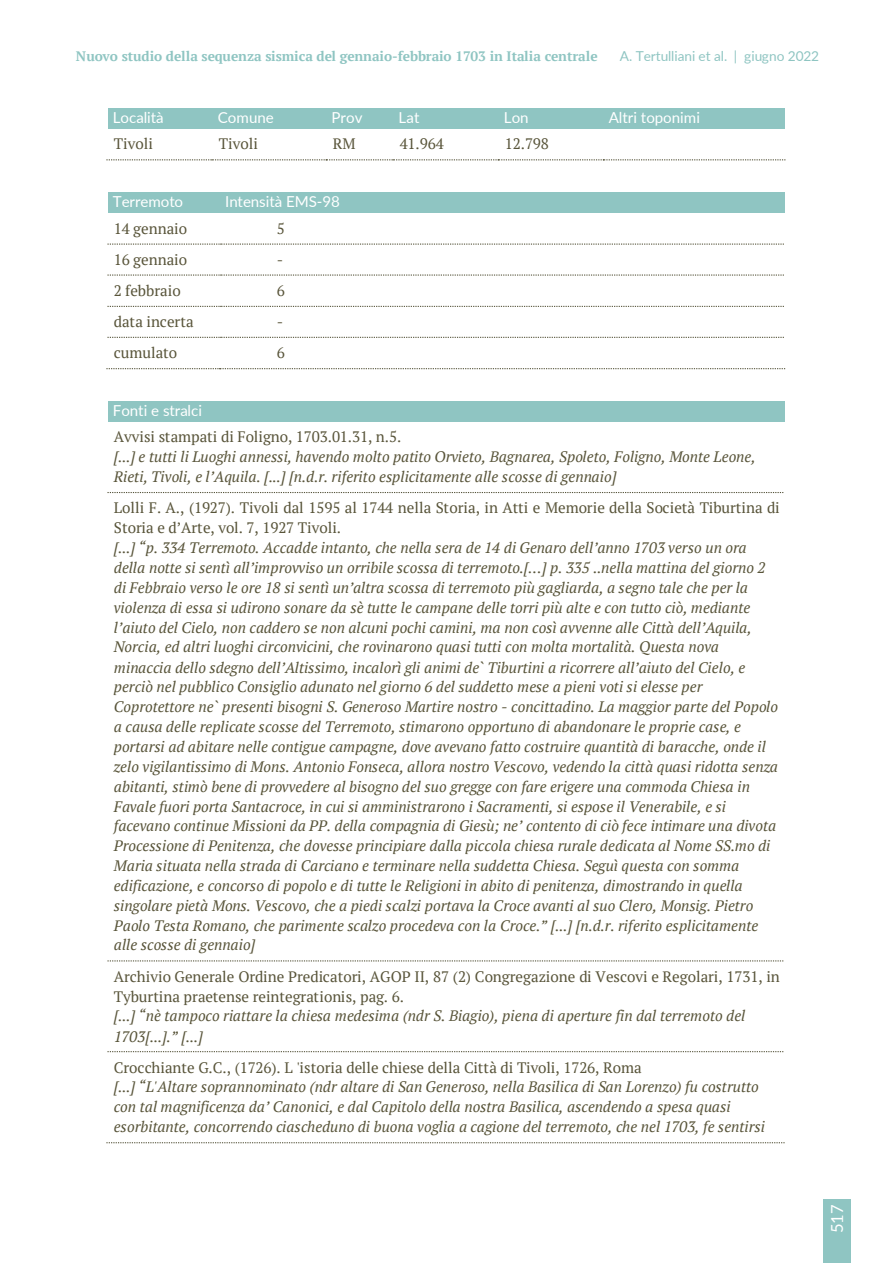
<style>
.page{position:relative;width:893px;height:1263px;background:#fff}
.page>*{position:absolute;margin:0;border:0;box-sizing:border-box;transform-origin:0 0}
.t1{font:16.5px "Lato";color:#fff}
.t2{font:italic 15.15px/19.8px "PT Serif";letter-spacing:-.005em;color:#585439}
.t3{font:15.15px/19.8px "PT Serif";letter-spacing:-.005em;color:#585439}
.t4{font:15.15px "Lato";color:#fff}
.t5{font:700 13.65px "PT Serif";letter-spacing:-.01em;color:#8fc5c2}
.t6{font:13.65px "Lato";color:#8fc5c2}
</style>
<div class="page">
<div style="left:823px;top:1200px;width:27px;height:63px;background:#8fc5c2"></div>
<div style="left:108px;top:108px;width:105px;height:20px;background:#8fc5c2"></div>
<div style="left:213px;top:108px;width:114px;height:20px;background:#8fc5c2"></div>
<div style="left:327px;top:108px;width:67px;height:20px;background:#8fc5c2"></div>
<div style="left:394px;top:108px;width:105px;height:20px;background:#8fc5c2"></div>
<div style="left:499px;top:108px;width:105px;height:20px;background:#8fc5c2"></div>
<div style="left:604px;top:108px;width:181px;height:20px;background:#8fc5c2"></div>
<svg style="left:107px;top:159px;width:678px;height:1px"></svg>
<div style="left:108px;top:192px;width:113px;height:20px;background:#8fc5c2"></div>
<div style="left:225px;top:192px;width:560px;height:18px;background:#8fc5c2"></div>
<hr style="left:221px;top:210px;width:564px;height:2px;background:#8fc5c2">
<svg style="left:108px;top:244px;width:676px;height:1px"></svg>
<svg style="left:108px;top:274px;width:676px;height:2px"></svg>
<svg style="left:108px;top:306px;width:676px;height:1px"></svg>
<svg style="left:108px;top:337px;width:676px;height:1px"></svg>
<svg style="left:107px;top:368px;width:678px;height:1px"></svg>
<div style="left:113px;top:401px;width:672px;height:18px;background:#8fc5c2"></div>
<hr style="left:108px;top:419px;width:677px;height:2px;background:#8fc5c2">
<svg style="left:108px;top:492px;width:676px;height:1px"></svg>
<svg style="left:108px;top:960px;width:676px;height:1px"></svg>
<svg style="left:108px;top:1051px;width:676px;height:1px"></svg>
<svg style="left:107px;top:1142px;width:678px;height:1px"></svg>
<p class="t5" style="left:76px;top:47px;width:523px">Nuovo studio della sequenza sismica del gennaio-febbraio 1703 in Italia centrale</p>
<p class="t6" style="left:620px;top:46px;width:201px">A. Tertulliani et al. | giugno 2022</p>
<p class="t4" style="left:113px;top:106px;width:53px">Località</p>
<p class="t4" style="left:218px;top:106px;width:57px">Comune</p>
<p class="t4" style="left:332px;top:106px;width:32px">Prov</p>
<p class="t4" style="left:399px;top:106px;width:22px">Lat</p>
<p class="t4" style="left:504px;top:106px;width:26px">Lon</p>
<p class="t4" style="left:609px;top:106px;width:93px">Altri toponimi</p>
<p class="t3" style="left:114px;top:134px;width:41px">Tivoli</p>
<p class="t3" style="left:219px;top:134px;width:41px">Tivoli</p>
<p class="t3" style="left:333px;top:134px;width:24px">RM</p>
<p class="t3" style="left:400px;top:134px;width:46px">41.964</p>
<p class="t3" style="left:505px;top:134px;width:46px">12.798</p>
<p class="t4" style="left:113px;top:191px;width:72px">Terremoto</p>
<p class="t4" style="left:225px;top:191px;width:116px">Intensità EMS-98</p>
<p class="t3" style="left:114px;top:218px;width:75px">14 gennaio</p>
<p class="t3" style="left:277px;top:218px;width:10px">5</p>
<p class="t3" style="left:114px;top:249px;width:75px">16 gennaio</p>
<p class="t3" style="left:277px;top:249px;width:8px">-</p>
<p class="t3" style="left:114px;top:280px;width:69px">2 febbraio</p>
<p class="t3" style="left:277px;top:280px;width:10px">6</p>
<p class="t3" style="left:114px;top:311px;width:81px">data incerta</p>
<p class="t3" style="left:277px;top:311px;width:8px">-</p>
<p class="t3" style="left:114px;top:343px;width:65px">cumulato</p>
<p class="t3" style="left:277px;top:343px;width:10px">6</p>
<p class="t4" style="left:113px;top:399px;width:91px">Fonti e stralci</p>
<p class="t3" style="left:114px;top:427px;width:289px">Avvisi stampati di Foligno, 1703.01.31, n.5.</p>
<p class="t2" style="left:114px;top:447px;width:643px">[...] e tutti li Luoghi annessi, havendo molto patito Orvieto, Bagnarea, Spoleto, Foligno, Monte Leone,<br>Rieti, Tivoli, e l’Aquila. [...] [n.d.r. riferito esplicitamente alle scosse di gennaio]</p>
<p class="t3" style="left:114px;top:498px;width:667px">Lolli F. A., (1927). Tivoli dal 1595 al 1744 nella Storia, in Atti e Memorie della Società Tiburtina di<br>Storia e d’Arte, vol. 7, 1927 Tivoli.</p>
<p class="t2" style="left:114px;top:538px;width:666px">[...] “p. 334 Terremoto. Accadde intanto, che nella sera de 14 di Genaro dell’anno 1703 verso un ora della notte si sentì all’improvviso un orribile scossa di terremoto.[…] p. 335 ..nella mattina del giorno 2 di Febbraio verso le ore 18 si sentì un’altra scossa di terremoto più gagliarda, a segno tale che per la violenza di essa si udirono sonare da sè tutte le campane delle torri più alte e con tutto ciò, mediante l’aiuto del Cielo, non caddero se non alcuni pochi camini, ma non così avvenne alle Città dell’Aquila, Norcia, ed altri luoghi circonvicini, che rovinarono quasi tutti con molta mortalità. Questa nova minaccia dello sdegno dell’Altissimo, incalorì gli animi de` Tiburtini a ricorrere all’aiuto del Cielo, e perciò nel pubblico Consiglio adunato nel giorno 6 del suddetto mese a pieni voti si elesse per Coprotettore ne` presenti bisogni S. Generoso Martire nostro - concittadino. La maggior parte del Popolo a causa delle replicate scosse del Terremoto, stimarono opportuno di abandonare le proprie case, e portarsi ad abitare nelle contigue campagne, dove avevano fatto costruire quantità di baracche, onde il zelo vigilantissimo di Mons. Antonio Fonseca, allora nostro Vescovo, vedendo la città quasi ridotta senza abitanti, stimò bene di provvedere al bisogno del suo gregge con fare erigere una commoda Chiesa in Favale fuori porta Santacroce, in cui si amministrarono i Sacramenti, si espose il Venerabile, e si facevano continue Missioni da PP. della compagnia di Giesù; ne’ contento di ciò fece intimare una divota Processione di Penitenza, che dovesse principiare dalla piccola chiesa rurale dedicata al Nome SS.mo di Maria situata nella strada di Carciano e terminare nella suddetta Chiesa. Seguì questa con somma edificazione, e concorso di popolo e di tutte le Religioni in abito di penitenza, dimostrando in quella singolare pietà Mons. Vescovo, che a piedi scalzi portava la Croce avanti al suo Clero, Monsig. Pietro Paolo Testa Romano, che parimente scalzo procedeva con la Croce.” [...] [n.d.r. riferito esplicitamente alle scosse di gennaio]</p>
<p class="t3" style="left:114px;top:966px;width:667px">Archivio Generale Ordine Predicatori, AGOP II, 87 (2) Congregazione di Vescovi e Regolari, 1731, in<br>Tyburtina praetense reintegrationis, pag. 6.</p>
<p class="t2" style="left:114px;top:1006px;width:633px">[...] “nè tampoco riattare la chiesa medesima (ndr S. Biagio), piena di aperture fin dal terremoto del<br>1703[...].” [...]</p>
<p class="t3" style="left:114px;top:1057px;width:529px">Crocchiante G.C., (1726). L 'istoria delle chiese della Città di Tivoli, 1726, Roma</p>
<p class="t2" style="left:114px;top:1077px;width:653px">[...] “L'Altare soprannominato (ndr altare di San Generoso, nella Basilica di San Lorenzo) fu costrutto con tal magnificenza da’ Canonici, e dal Capitolo della nostra Basilica, ascendendo a spesa quasi esorbitante, concorrendo ciascheduno di buona voglia a cagione del terremoto, che nel 1703, fe sentirsi</p>
<p class="t1" style="left:825px;top:1233px;width:31px;rotate:-90deg">517</p>
</div>
